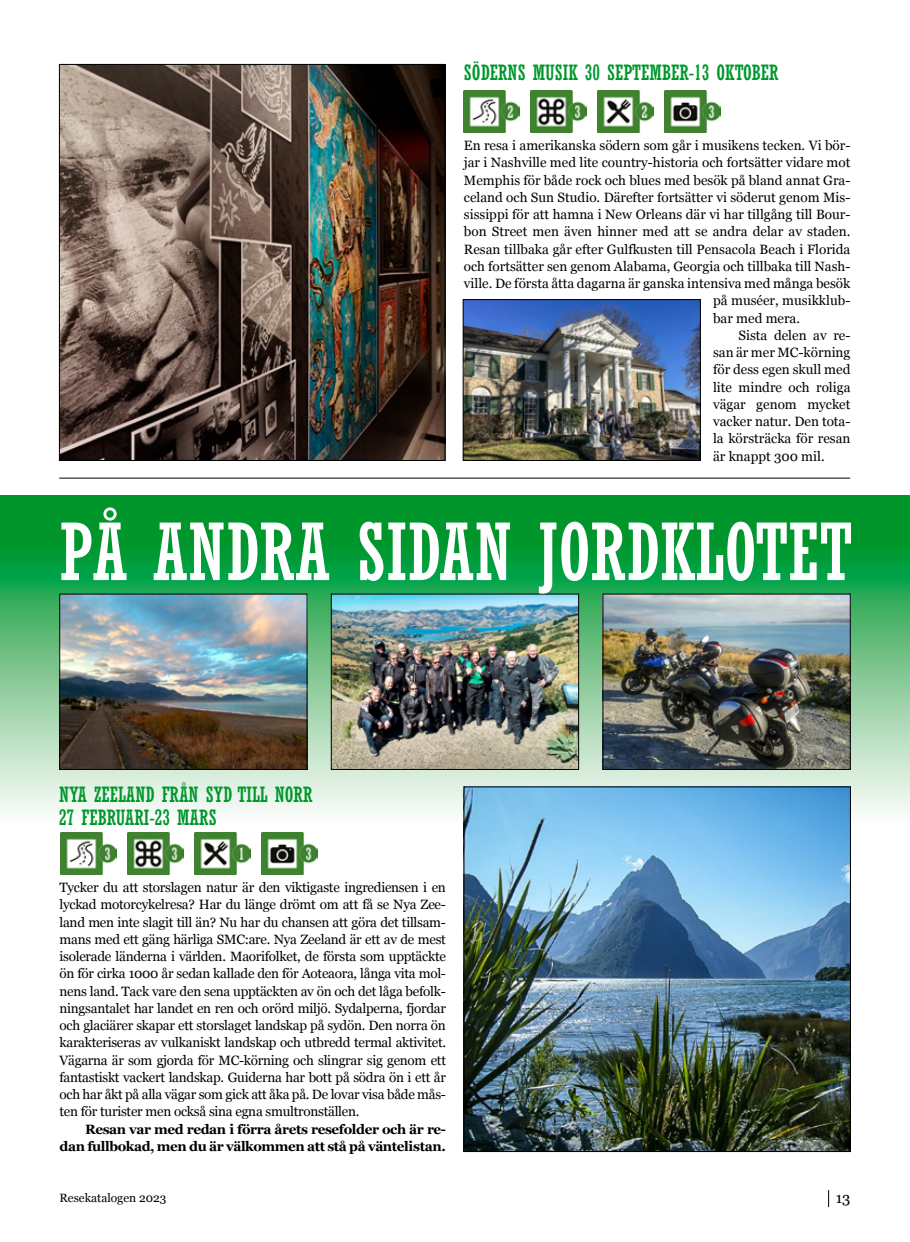
<style>
.page{position:relative;width:910px;height:1242px;background:#fff}
.page>*{position:absolute;margin:0;border:0;box-sizing:border-box;transform-origin:0 0}
.t1{font:condensed 21px/22.5px "Rockwell";color:#00972c}
.t2{font:15px "Georgia";color:#000}
.t3{font:13.5px/17.2px "Georgia";color:#000;text-align:justify}
.t4{font:700 13.5px/17.2px "Georgia";letter-spacing:-.03em;color:#000;text-align:right}
.t5{font:12px "Georgia";color:#000}
</style>
<div class="page">
<svg style="left:0;top:495px;width:910px;height:330px;background:#88c89b"></svg>
<svg style="left:828px;top:1190px;width:1px;height:17px"></svg>
<img style="left:60px;top:832px;width:57px;height:42px">
<img style="left:194px;top:832px;width:57px;height:42px">
<img style="left:261px;top:832px;width:57px;height:42px">
<img style="left:127px;top:832px;width:57px;height:42px">
<img style="left:466px;top:788px;width:383px;height:361px">
<div style="left:464px;top:786px;width:387px;height:365px;border:1px solid #000"></div>
<img style="left:62px;top:596px;width:243px;height:171px">
<div style="left:60px;top:594px;width:247px;height:175px;border:1px solid #000"></div>
<img style="left:605px;top:596px;width:243px;height:171px">
<img style="left:333px;top:596px;width:244px;height:171px">
<div style="left:331px;top:594px;width:248px;height:175px;border:1px solid #000"></div>
<img style="left:463px;top:90px;width:56px;height:43px">
<img style="left:664px;top:90px;width:57px;height:43px">
<img style="left:61px;top:66px;width:382px;height:393px">
<div style="left:59px;top:64px;width:386px;height:397px;border:1px solid #000"></div>
<svg style="left:61px;top:507px;width:790px;height:86px"></svg>
<img style="left:530px;top:90px;width:56px;height:43px">
<img style="left:597px;top:90px;width:56px;height:43px">
<img style="left:465px;top:301px;width:234px;height:158px">
<div style="left:463px;top:299px;width:238px;height:162px;border:1px solid #000"></div>
<hr style="left:59px;top:478px;width:791px;height:1px;background:#000">
<h1 class="t1" style="left:464px;top:61px;width:316px">SÖDERNS MUSIK 30 SEPTEMBER-13 OKTOBER</h1>
<p class="t3" style="left:464px;top:136px;width:388px">En resa i amerikanska södern som går i musikens tecken. Vi bör-</p>
<p class="t3" style="left:464px;top:153px;width:388px">jar i Nashville med lite country-historia och fortsätter vidare mot</p>
<p class="t3" style="left:464px;top:171px;width:388px">Memphis för både rock och blues med besök på bland annat Gra-</p>
<p class="t3" style="left:464px;top:188px;width:388px">celand och Sun Studio. Därefter fortsätter vi söderut genom Mis-</p>
<p class="t3" style="left:464px;top:205px;width:388px">sissippi för att hamna i New Orleans där vi har tillgång till Bour-</p>
<p class="t3" style="left:464px;top:222px;width:388px">bon Street men även hinner med att se andra delar av staden.</p>
<p class="t3" style="left:464px;top:240px;width:388px">Resan tillbaka går efter Gulfkusten till Pensacola Beach i Florida</p>
<p class="t3" style="left:464px;top:257px;width:388px">och fortsätter sen genom Alabama, Georgia och tillbaka till Nash-</p>
<p class="t3" style="left:464px;top:274px;width:388px">ville. De första åtta dagarna är ganska intensiva med många besök</p>
<p class="t3" style="left:713px;top:291px;width:139px">på muséer, musikklub-</p>
<p class="t3" style="left:713px;top:309px;width:88px">bar med mera.</p>
<p class="t3" style="left:739px;top:326px;width:113px">Sista delen av re-</p>
<p class="t3" style="left:713px;top:343px;width:139px">san är mer MC-körning</p>
<p class="t3" style="left:713px;top:360px;width:139px">för dess egen skull med</p>
<p class="t3" style="left:713px;top:378px;width:139px">lite mindre och roliga</p>
<p class="t3" style="left:713px;top:395px;width:139px">vägar genom mycket</p>
<p class="t3" style="left:713px;top:412px;width:139px">vacker natur. Den tota-</p>
<p class="t3" style="left:713px;top:429px;width:139px">la körsträcka för resan</p>
<p class="t3" style="left:713px;top:447px;width:113px">är knappt 300 mil.</p>
<h1 class="t1" style="left:59px;top:783px;width:255px">NYA ZEELAND FRÅN SYD TILL NORR<br>27 FEBRUARI-23 MARS</h1>
<p class="t3" style="left:60px;top:878px;width:388px">Tycker du att storslagen natur är den viktigaste ingrediensen i en lyckad motorcykelresa? Har du länge drömt om att få se Nya Zee&shy;land men inte slagit till än? Nu har du chansen att göra det tillsam&shy;mans med ett gäng härliga SMC:are. Nya Zeeland är ett av de mest isolerade länderna i världen. Maorifolket, de första som upptäckte ön för cirka 1000 år sedan kallade den för Aoteaora, långa vita mol&shy;nens land. Tack vare den sena upptäckten av ön och det låga befolk&shy;ningsantalet har landet en ren och orörd miljö. Sydalperna, fjordar och glaciärer skapar ett storslaget landskap på sydön. Den norra ön karakteriseras av vulkaniskt landskap och utbredd termal aktivitet.<br>Vägarna är som gjorda för MC-körning och slingrar sig genom ett fantastiskt vackert landskap. Guiderna har bott på södra ön i ett år och har åkt på alla vägar som gick att åka på. De lovar visa både mås&shy;ten för turister men också sina egna smultronställen.</p>
<p class="t4" style="left:60px;top:1119px;width:388px">Resan var med redan i förra årets resefolder och är re&shy;dan fullbokad, men du är välkommen att stå på väntelistan.</p>
<p class="t5" style="left:60px;top:1189px;width:109px">Resekatalogen 2023</p>
<p class="t2" style="left:836px;top:1187px;width:16px">13</p>
</div>
